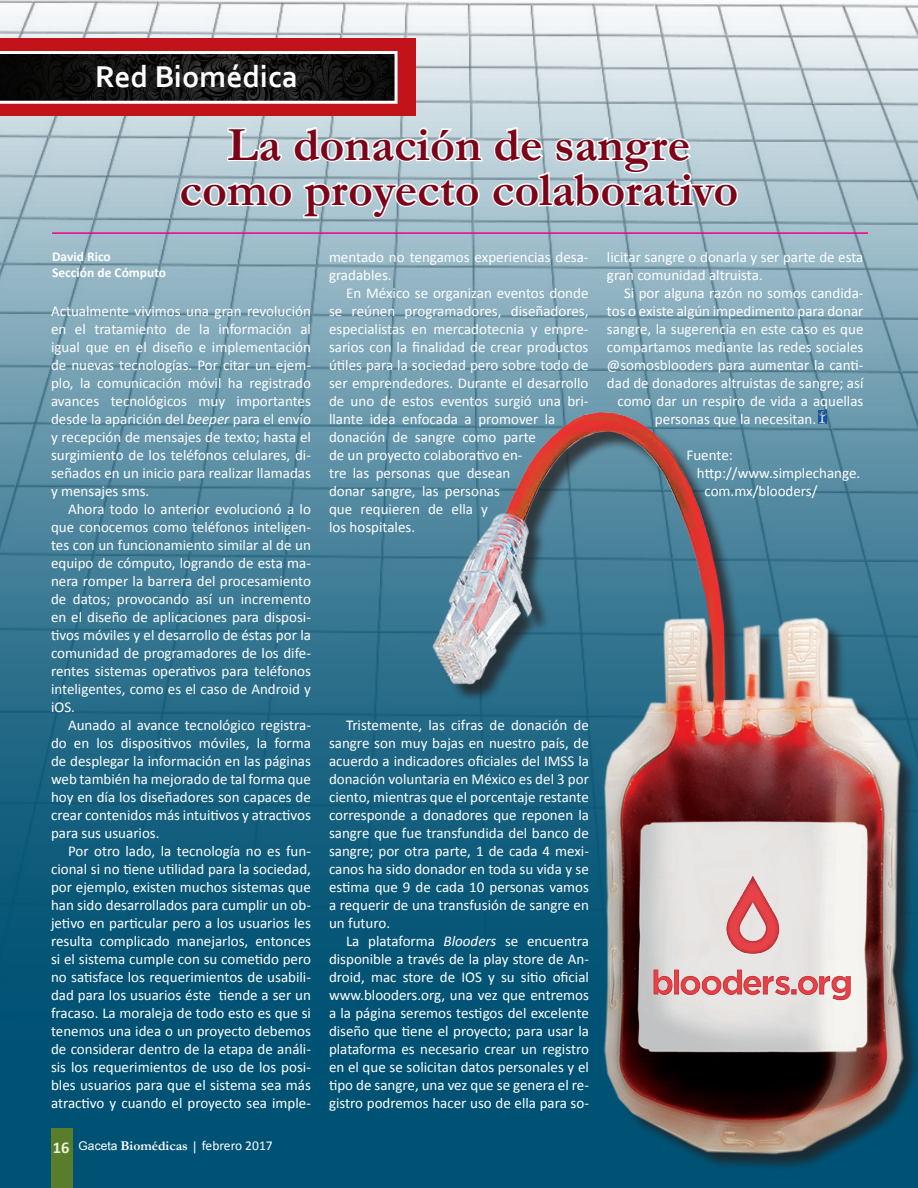
<style>
.page{position:relative;width:918px;height:1188px;background:#fff}
.page>*{position:absolute;margin:0;border:0;box-sizing:border-box;transform-origin:0 0}
.t1{font:700 48px/45px "Garamond";color:#7c0419;text-align:center}
.t2{font:700 31.5px "Corbel";color:#fff}
.t3{font:700 16.5px "Calibri";color:#eaf3de}
.t4{font:15px/18px "Calibri";color:#fff;text-align:justify}
.t5{font:700 13.5px "Garamond";color:#fff}
.t6{font:700 13.5px/16.2px "Calibri";color:#fff}
.s1{font-style:italic}
.s2{font-family:"Arial";font-weight:400;font-size:12px}
.s3{font-family:"Calibri";font-weight:400}
</style>
<div class="page">
<img style="left:0;top:2px;width:918px;height:1186px">
<img style="left:415px;top:389px;width:499px;height:779px">
<div style="left:51px;top:1129px;width:21px;height:59px;background:#597d2b"></div>
<svg style="left:0;top:0;width:484px;height:555px;background:#88a0ad"></svg>
<svg style="left:490px;top:96px;width:250px;height:113px"></svg>
<hr style="left:52px;top:232px;width:816px;height:2px;background:#ed028c">
<img style="left:650px;top:873px;width:203px;height:131px">
<svg style="left:819px;top:411px;width:8px;height:13px"></svg>
<h2 class="t2" style="left:95px;top:57px;width:204px">Red Biomédica</h2>
<h1 class="t1" style="left:180px;top:122px;width:560px">La donación de sangre como proyecto colaborativo</h1>
<p class="t6" style="left:52px;top:248px;width:116px">David Rico<br>Sección de Cómputo</p>
<p class="t4" style="left:607px;top:248px;width:258px">licitar sangre o donarla y ser parte de esta gran comunidad altruista.</p>
<p class="t4" style="left:624px;top:284px;width:241px">Si por alguna razón no somos candida-</p>
<p class="t4" style="left:607px;top:302px;width:258px">tos o existe algún impedimento para donar</p>
<p class="t4" style="left:607px;top:320px;width:258px">sangre, la sugerencia en este caso es que</p>
<p class="t4" style="left:607px;top:338px;width:258px">compartamos mediante las redes sociales</p>
<p class="t4" style="left:607px;top:356px;width:258px">@somosblooders para aumentar la canti-</p>
<p class="t4" style="left:607px;top:374px;width:258px">dad de donadores altruistas de sangre; así</p>
<p class="t4" style="left:617px;top:392px;width:247px">como dar un respiro de vida a aquellas</p>
<p class="t4" style="left:655px;top:410px;width:163px">personas que la necesitan.</p>
<p class="t4" style="left:686px;top:446px;width:48px">Fuente:</p>
<p class="t4" style="left:697px;top:464px;width:165px">http://www.simplechange.</p>
<p class="t4" style="left:704px;top:482px;width:115px">com.mx/blooders/</p>
<p class="t4" style="left:329px;top:248px;width:261px">mentado no tengamos experiencias desa&shy;gradables.</p>
<p class="t4" style="left:329px;top:284px;width:261px;text-align:left;text-indent:17px">En México se organizan eventos donde se reúnen programadores, diseñadores, especialistas en mercadotecnia y empre&shy;sarios con la finalidad de crear productos útiles para la sociedad pero sobre todo de ser emprendedores. Durante el desarrollo de uno de estos eventos surgió una bri&shy;llante idea enfocada a promover la donación de sangre como parte<br>de un proyecto colaborativo en-<br>tre las personas que desean<br>donar sangre, las personas<br>que requieren de ella y<br>los hospitales.</p>
<p class="t4" style="left:51px;top:302px;width:262px">Actualmente vivimos una gran revolución en el tratamiento de la información al igual que en el diseño e implementación de nuevas tecnologías. Por citar un ejem&shy;plo, la comunicación móvil ha registrado avances tecnológicos muy importantes desde la aparición del <span class="s1">beeper</span> para el envío y recepción de mensajes de texto; hasta el surgimiento de los teléfonos celulares, di&shy;señados en un inicio para realizar llamadas y mensajes sms.</p>
<p class="t4" style="left:51px;top:500px;width:261px;text-indent:17px">Ahora todo lo anterior evolucionó a lo que conocemos como teléfonos inteligen&shy;tes con un funcionamiento similar al de un equipo de cómputo, logrando de esta ma&shy;nera romper la barrera del procesamiento de datos; provocando así un incremento en el diseño de aplicaciones para disposi&shy;tivos móviles y el desarrollo de éstas por la comunidad de programadores de los dife&shy;rentes sistemas operativos para teléfonos inteligentes, como es el caso de Android y iOS.</p>
<p class="t4" style="left:51px;top:716px;width:261px;text-indent:17px">Aunado al avance tecnológico registra&shy;do en los dispositivos móviles, la forma de desplegar la información en las páginas web también ha mejorado de tal forma que hoy en día los diseñadores son capaces de crear contenidos más intuitivos y atractivos para sus usuarios.</p>
<p class="t4" style="left:51px;top:842px;width:261px;text-indent:17px">Por otro lado, la tecnología no es fun&shy;cional si no tiene utilidad para la sociedad, por ejemplo, existen muchos sistemas que han sido desarrollados para cumplir un ob&shy;jetivo en particular pero a los usuarios les resulta complicado manejarlos, entonces si el sistema cumple con su cometido pero no satisface los requerimientos de usabili&shy;dad para los usuarios éste tiende a ser un fracaso. La moraleja de todo esto es que si tenemos una idea o un proyecto debemos de considerar dentro de la etapa de análi&shy;sis los requerimientos de uso de los posi&shy;bles usuarios para que el sistema sea más atractivo y cuando el proyecto sea imple-</p>
<p class="t4" style="left:329px;top:716px;width:261px;text-indent:17px">Tristemente, las cifras de donación de sangre son muy bajas en nuestro país, de acuerdo a indicadores oficiales del IMSS la donación voluntaria en México es del 3 por ciento, mientras que el porcentaje restante corresponde a donadores que reponen la sangre que fue transfundida del banco de sangre; por otra parte, 1 de cada 4 mexi&shy;canos ha sido donador en toda su vida y se estima que 9 de cada 10 personas vamos a requerir de una transfusión de sangre en un futuro.</p>
<p class="t4" style="left:329px;top:932px;width:261px;text-indent:17px">La plataforma <span class="s1">Blooders</span> se encuentra disponible a través de la play store de An&shy;droid, mac store de IOS y su sitio oficial www.blooders.org, una vez que entremos a la página seremos testigos del excelente diseño que tiene el proyecto; para usar la plataforma es necesario crear un registro en el que se solicitan datos personales y el tipo de sangre, una vez que se genera el re&shy;gistro podremos hacer uso de ella para so-</p>
<p class="t3" style="left:53px;top:1137px;width:18px">16</p>
<p class="t5" style="left:79px;top:1138px;width:196px"><span class="s2">Gaceta</span> Biomédicas | <span class="s3">febrero 2017</span></p>
</div>
